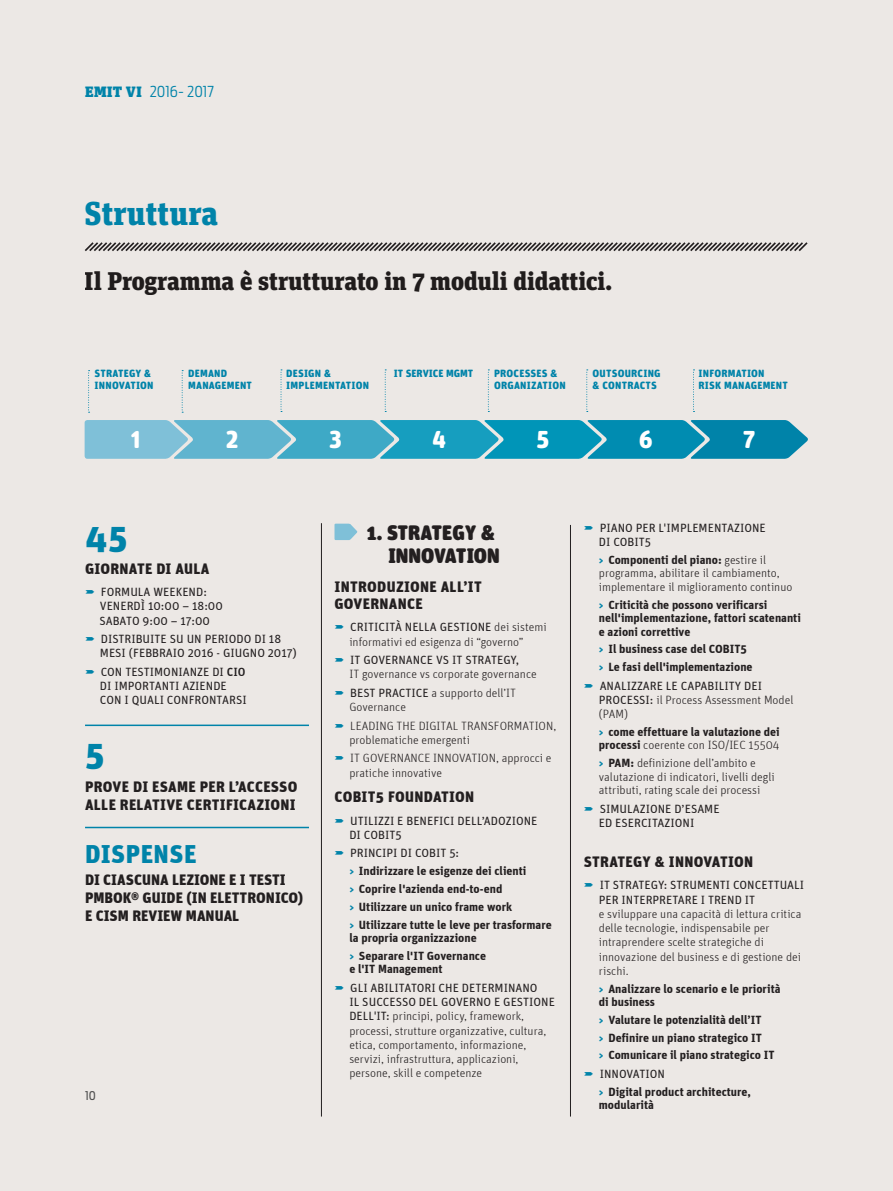
<style>
.page{position:relative;width:893px;height:1191px;background:#ece8e5}
.page>*{position:absolute;margin:0;border:0;box-sizing:border-box;transform-origin:0 0}
.t1{font:900 36px "Unit";color:#0083a9}
.t2{font:900 33px "Unit Slab Pro";color:#0083a9}
.t3{font:900 25.5px "Unit Slab Pro";letter-spacing:-.01em;color:#231f20}
.t4{font:900 25.5px "Unit";letter-spacing:.02em;color:#0083a9}
.t5{font:900 24.45px "Unit Rounded Lf";color:#fff}
.t6{font:900 21px/22.5px "Unit Rounded";color:#231f20;text-align:right}
.t7{font:900 15px/18px "Unit";letter-spacing:.02em;color:#231f20}
.t8{font:900 15px/18px "Unit";color:#231f20}
.t9{font:300 15px "Antenna Cond";color:#0083a9}
.t10{font:300 12px/14.2px "Unit";color:#231f20}
.t11{font:700 12px/17.7px "Unit";color:#231f20}
.t12{font:12px/14.2px "Unit";color:#231f20}
.t13{font:12px "Antenna Cond";color:#57585a}
.t14{font:900 10.5px/12px "Unit Rounded Lf";letter-spacing:.02em;color:#0083a9}
.t15{font:900 10.5px "Unit Rounded Lf";color:#0083a9}
.s1{font-family:"Unit Slab Pro";font-weight:900}
.s2{font-weight:500}
.s3{font-weight:400}
.s4{font-family:"Unit Slab Pro";font-weight:900;font-size:10.5px;color:#0083a9}
.s5{font-weight:700}
.s6{font-weight:300}
</style>
<div class="page">
<svg style="left:84px;top:242px;width:724px;height:10px"></svg>
<hr style="left:85px;top:724px;width:224px;height:2px;background:#0083a9">
<hr style="left:85px;top:826px;width:224px;height:2px;background:#0083a9">
<svg style="left:334px;top:523px;width:24px;height:17px"></svg>
<svg style="left:85px;top:420px;width:723px;height:39px;background:#37a4c1"></svg>
<svg style="left:182px;top:370px;width:1px;height:43px"></svg>
<svg style="left:88px;top:370px;width:2px;height:43px"></svg>
<svg style="left:281px;top:369px;width:1px;height:43px"></svg>
<svg style="left:385px;top:369px;width:1px;height:43px"></svg>
<svg style="left:488px;top:369px;width:1px;height:43px"></svg>
<svg style="left:586px;top:369px;width:2px;height:43px"></svg>
<svg style="left:693px;top:369px;width:1px;height:43px"></svg>
<hr style="left:321px;top:523px;width:1px;height:593px;background:#231f20">
<hr style="left:570px;top:525px;width:1px;height:591px;background:#231f20">
<p class="t9" style="left:85px;top:83px;width:130px"><span class="s1">EMIT VI</span> 2016- 2017</p>
<h2 class="t2" style="left:85px;top:189px;width:135px">Struttura</h2>
<h3 class="t3" style="left:85px;top:261px;width:529px">Il Programma è strutturato in 7 moduli didattici.</h3>
<p class="t14" style="left:95px;top:367px;width:61px">STRATEGY &amp;<br>INNOVATION</p>
<p class="t14" style="left:286px;top:367px;width:84px">DESIGN &amp;<br>IMPLEMENTATION</p>
<p class="t15" style="left:394px;top:367px;width:81px">IT SERVICE MGMT</p>
<p class="t14" style="left:494px;top:367px;width:73px">PROCESSES &amp;<br>ORGANIZATION</p>
<p class="t14" style="left:593px;top:367px;width:70px">OUTSOURCING &amp; CONTRACTS</p>
<p class="t14" style="left:698px;top:367px;width:91px">INFORMATION<br>RISK MANAGEMENT</p>
<p class="t14" style="left:188px;top:367px;width:65px">DEMAND<br>MANAGEMENT</p>
<h3 class="t5" style="left:129px;top:423px;width:13px">1</h3>
<h3 class="t5" style="left:226px;top:423px;width:15px">2</h3>
<h3 class="t5" style="left:329px;top:423px;width:15px">3</h3>
<h3 class="t5" style="left:432px;top:423px;width:15px">4</h3>
<h3 class="t5" style="left:536px;top:423px;width:15px">5</h3>
<h3 class="t5" style="left:639px;top:423px;width:15px">6</h3>
<h3 class="t5" style="left:742px;top:423px;width:15px">7</h3>
<h1 class="t1" style="left:85px;top:515px;width:44px">45</h1>
<p class="t7" style="left:85px;top:559px;width:126px">GIORNATE DI AULA</p>
<p class="t12" style="left:99px;top:585px;width:125px">FORMULA WEEKEND:<br>VENERDÌ 10:00 – 18:00<br>SABATO 9:00 – 17:00</p>
<p class="t12" style="left:100px;top:631px;width:198px">DISTRIBUITE SU UN PERIODO DI 18<br>MESI (FEBBRAIO 2016 - GIUGNO 2017)</p>
<p class="t12" style="left:100px;top:664px;width:148px">CON TESTIMONIANZE DI <span class="s2">CIO<br></span>DI IMPORTANTI AZIENDE<br>CON I QUALI CONFRONTARSI</p>
<h1 class="t1" style="left:85px;top:732px;width:21px">5</h1>
<p class="t7" style="left:85px;top:777px;width:214px">PROVE DI ESAME PER L’ACCESSO<br>ALLE RELATIVE CERTIFICAZIONI</p>
<h3 class="t4" style="left:85px;top:838px;width:113px">DISPENSE</h3>
<p class="t8" style="left:85px;top:870px;width:220px">DI CIASCUNA LEZIONE E I TESTI<br>PMBOK® GUIDE (IN ELETTRONICO)<br>E CISM REVIEW MANUAL</p>
<p class="t13" style="left:85px;top:1088px;width:12px">10</p>
<h3 class="t6" style="left:366px;top:521px;width:135px">1. STRATEGY &amp;<br>INNOVATION</h3>
<p class="t7" style="left:334px;top:578px;width:149px;line-height:16.5px">INTRODUZIONE ALL’IT<br>GOVERNANCE</p>
<p class="t10" style="left:349px;top:620px;width:199px"><span class="s3">CRITICITÀ NELLA GESTIONE</span> dei sistemi informativi ed esigenza di “governo”</p>
<p class="t12" style="left:350px;top:652px;width:171px">IT GOVERNANCE VS IT STRATEGY,</p>
<p class="t10" style="left:349px;top:665px;width:189px;line-height:18.5px">IT governance vs corporate governance<br><span class="s3">BEST PRACTICE</span> a supporto dell’IT</p>
<p class="t10" style="left:349px;top:697px;width:208px;line-height:18.5px">Governance<br>LEADING THE DIGITAL TRANSFORMATION,</p>
<p class="t10" style="left:349px;top:730px;width:204px;line-height:18.5px">problematiche emergenti<br>IT GOVERNANCE INNOVATION, approcci e</p>
<p class="t10" style="left:349px;top:765px;width:94px">pratiche innovative</p>
<p class="t7" style="left:334px;top:787px;width:141px">COBIT5 FOUNDATION</p>
<p class="t12" style="left:349px;top:813px;width:190px">UTILIZZI E BENEFICI DELL’ADOZIONE<br>DI COBIT5</p>
<p class="t11" style="left:349px;top:844px;width:204px"><span class="s3">PRINCIPI DI COBIT 5:<br></span><span class="s4">&gt;</span> Indirizzare le esigenze dei clienti<br><span class="s4">&gt;</span> Coprire l'azienda end-to-end<br><span class="s4">&gt;</span> Utilizzare un unico frame work<br><span class="s4">&gt;</span> Utilizzare tutte le leve per trasformare</p>
<p class="t11" style="left:349px;top:928px;width:138px">la propria organizzazione<br><span class="s4">&gt;</span> Separare l'IT Governance</p>
<p class="t11" style="left:349px;top:960px;width:95px">e l'IT Management</p>
<p class="t10" style="left:349px;top:980px;width:207px"><span class="s3">GLI ABILITATORI CHE DETERMINANO<br>IL SUCCESSO DEL GOVERNO E GESTIONE DELL'IT:</span> principi, policy, framework, processi, strutture organizzative, cultura, etica, comportamento, informazione, servizi, infrastruttura, applicazioni, persone, skill e competenze</p>
<p class="t12" style="left:599px;top:520px;width:168px">PIANO PER L'IMPLEMENTAZIONE<br>DI COBIT5</p>
<p class="t10" style="left:599px;top:553px;width:195px;line-height:13.5px"><span class="s4">&gt;</span> <span class="s5">Componenti del piano:</span> gestire il programma, abilitare il cambiamento, implementare il miglioramento continuo</p>
<p class="t11" style="left:599px;top:597px;width:204px;line-height:13.5px"><span class="s4">&gt;</span> Criticità che possono verificarsi nell'implementazione, fattori scatenanti e azioni correttive</p>
<p class="t11" style="left:599px;top:640px;width:165px;line-height:18.1px"><span class="s4">&gt;</span> Il business case del COBIT5<br><span class="s4">&gt;</span> Le fasi dell'implementazione<br><span class="s3">ANALIZZARE LE CAPABILITY DEI</span></p>
<p class="t10" style="left:599px;top:692px;width:196px"><span class="s3">PROCESSI:</span> il Process Assessment Model (PAM)</p>
<p class="t11" style="left:599px;top:725px;width:182px;line-height:13.5px"><span class="s4">&gt;</span> come effettuare la valutazione dei processi <span class="s6">coerente con ISO/IEC 15504</span></p>
<p class="t10" style="left:599px;top:756px;width:177px;line-height:13.5px"><span class="s4">&gt;</span> <span class="s5">PAM:</span> definizione dell’ambito e valutazione di indicatori, livelli degli attributi, rating scale dei processi</p>
<p class="t12" style="left:599px;top:801px;width:122px">SIMULAZIONE D’ESAME<br>ED ESERCITAZIONI</p>
<p class="t7" style="left:584px;top:852px;width:171px">STRATEGY &amp; INNOVATION</p>
<p class="t12" style="left:599px;top:878px;width:207px">IT STRATEGY: STRUMENTI CONCETTUALI<br>PER INTERPRETARE I TREND IT</p>
<p class="t10" style="left:599px;top:906px;width:204px">e sviluppare una capacità di lettura critica delle tecnologie, indispensabile per intraprendere scelte strategiche di innovazione del business e di gestione dei rischi.</p>
<p class="t11" style="left:599px;top:981px;width:183px;line-height:13.5px"><span class="s4">&gt;</span> Analizzare lo scenario e le priorità di business</p>
<p class="t11" style="left:599px;top:1010px;width:177px"><span class="s4">&gt;</span> Valutare le potenzialità dell’IT<br><span class="s4">&gt;</span> Definire un piano strategico IT<br><span class="s4">&gt;</span> Comunicare il piano strategico IT<br><span class="s3">INNOVATION<br></span><span class="s4">&gt;</span> Digital product architecture,</p>
<p class="t11" style="left:599px;top:1095px;width:57px">modularità</p>
</div>
